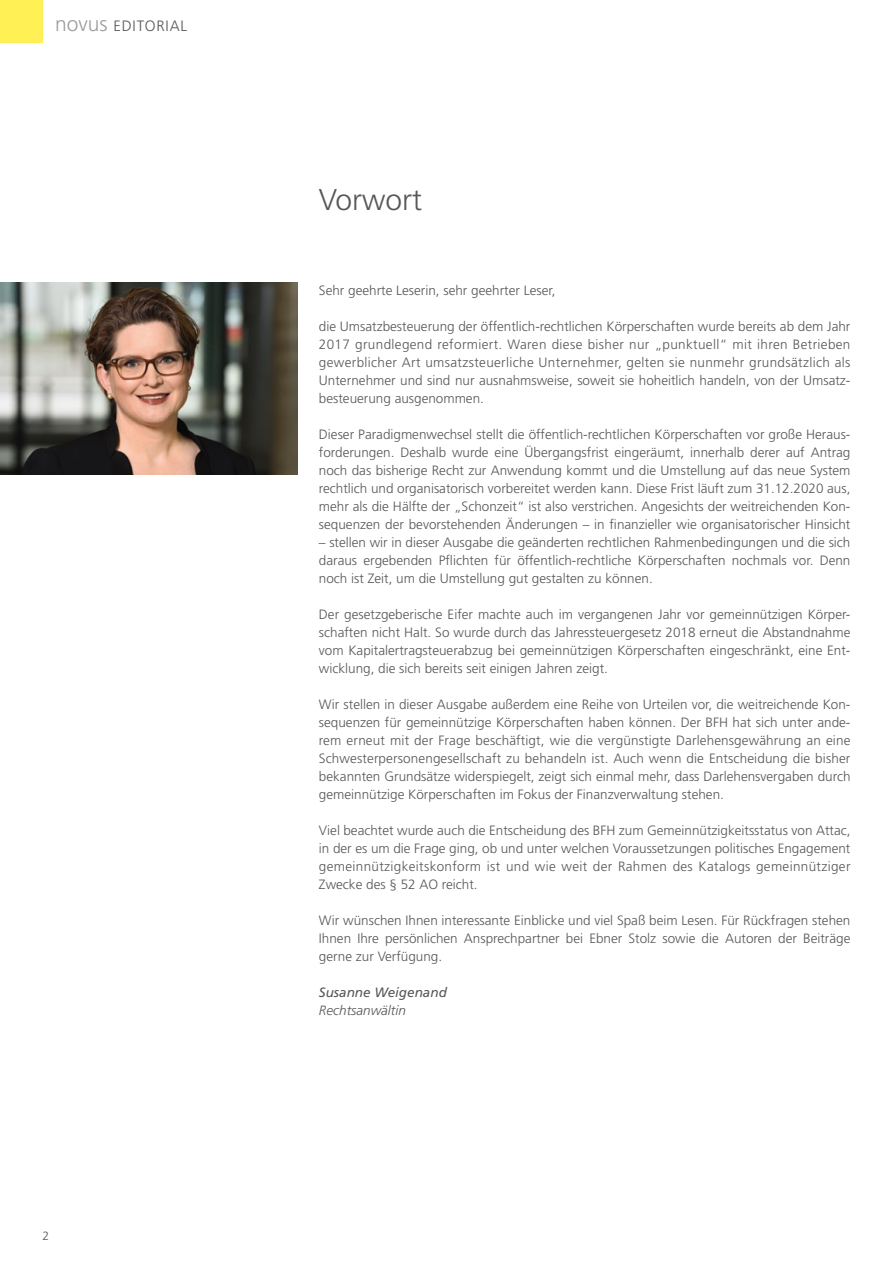
<style>
.page{position:relative;width:893px;height:1263px;background:#fff}
.page>*{position:absolute;margin:0;border:0;box-sizing:border-box;transform-origin:0 0}
.t1{font:300 30px "Frutiger LT Std";color:#575756}
.t2{font:300 15px "Frutiger LT Std";letter-spacing:.05em;color:#575756}
.t3{font:300 13.5px/18px "Frutiger LT Std";color:#575756;text-align:justify}
.t4{font:italic 13.5px "Frutiger LT Std";color:#575756}
.t5{font:italic 300 13.5px "Frutiger LT Std";color:#575756}
.t6{font:300 12px "Frutiger LT Std";color:#575756}
.s1{font-size:21px;color:#9d9d9c}
</style>
<div class="page">
<div style="left:0;top:0;width:43px;height:43px;background:#fff155"></div>
<img style="left:0;top:282px;width:298px;height:193px">
<p class="t2" style="left:55px;top:17px;width:133px"><span class="s1">novus</span> EDITORIAL</p>
<p class="t6" style="left:43px;top:1229px;width:8px">2</p>
<h1 class="t1" style="left:319px;top:182px;width:105px">Vorwort</h1>
<p class="t3" style="left:319px;top:281px;width:238px">Sehr geehrte Leserin, sehr geehrter Leser,</p>
<p class="t3" style="left:319px;top:317px;width:533px">die Umsatzbesteuerung der öffentlich-rechtlichen Körperschaften wurde bereits ab dem Jahr 2017 grundlegend reformiert. Waren diese bisher nur „punktuell“ mit ihren Betrieben gewerblicher Art umsatzsteuerliche Unternehmer, gelten sie nunmehr grundsätzlich als Unternehmer und sind nur ausnahmsweise, soweit sie hoheitlich handeln, von der Umsatz&shy;besteuerung ausgenommen.</p>
<p class="t3" style="left:319px;top:425px;width:533px">Dieser Paradigmenwechsel stellt die öffentlich-rechtlichen Körperschaften vor große Heraus&shy;forderungen. Deshalb wurde eine Übergangsfrist eingeräumt, innerhalb derer auf Antrag noch das bisherige Recht zur Anwendung kommt und die Umstellung auf das neue System rechtlich und organisatorisch vorbereitet werden kann. Diese Frist läuft zum 31.12.2020 aus, mehr als die Hälfte der „Schonzeit“ ist also verstrichen. Angesichts der weitreichenden Kon&shy;sequenzen der bevorstehenden Änderungen – in finanzieller wie organisatorischer Hinsicht</p>
<p class="t3" style="left:319px;top:533px;width:533px">– stellen wir in dieser Ausgabe die geänderten rechtlichen Rahmenbedingungen und die sich daraus ergebenden Pflichten für öffentlich-rechtliche Körperschaften nochmals vor. Denn noch ist Zeit, um die Umstellung gut gestalten zu können.</p>
<p class="t3" style="left:319px;top:605px;width:533px">Der gesetzgeberische Eifer machte auch im vergangenen Jahr vor gemeinnützigen Körper&shy;schaften nicht Halt. So wurde durch das Jahressteuergesetz 2018 erneut die Abstandnahme vom Kapitalertragsteuerabzug bei gemeinnützigen Körperschaften eingeschränkt, eine Ent&shy;wicklung, die sich bereits seit einigen Jahren zeigt.</p>
<p class="t3" style="left:319px;top:695px;width:533px">Wir stellen in dieser Ausgabe außerdem eine Reihe von Urteilen vor, die weitreichende Kon&shy;sequenzen für gemeinnützige Körperschaften haben können. Der BFH hat sich unter ande&shy;rem erneut mit der Frage beschäftigt, wie die vergünstigte Darlehensgewährung an eine Schwesterpersonengesellschaft zu behandeln ist. Auch wenn die Entscheidung die bisher bekannten Grundsätze widerspiegelt, zeigt sich einmal mehr, dass Darlehensvergaben durch gemeinnützige Körperschaften im Fokus der Finanzverwaltung stehen.</p>
<p class="t3" style="left:319px;top:821px;width:533px">Viel beachtet wurde auch die Entscheidung des BFH zum Gemeinnützigkeitsstatus von Attac, in der es um die Frage ging, ob und unter welchen Voraussetzungen politisches Engagement gemeinnützigkeitskonform ist und wie weit der Rahmen des Katalogs gemeinnütziger Zwecke des § 52 AO reicht.</p>
<p class="t3" style="left:319px;top:911px;width:533px">Wir wünschen Ihnen interessante Einblicke und viel Spaß beim Lesen. Für Rückfragen stehen Ihnen Ihre persönlichen Ansprechpartner bei Ebner Stolz sowie die Autoren der Beiträge gerne zur Verfügung.</p>
<p class="t4" style="left:319px;top:984px;width:130px">Susanne Weigenand</p>
<p class="t5" style="left:319px;top:1002px;width:89px">Rechtsanwältin</p>
</div>
